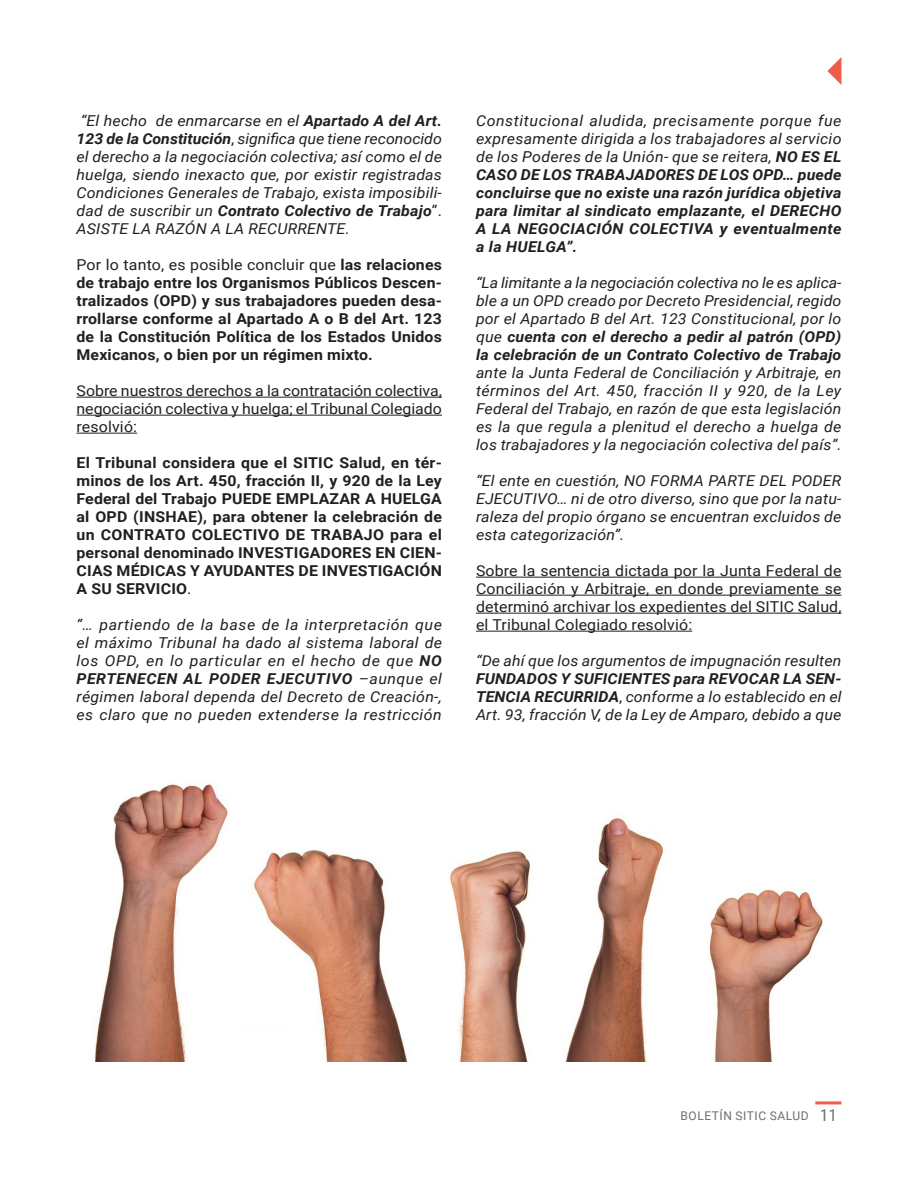
<style>
.page{position:relative;width:918px;height:1188px;background:#fff}
.page>*{position:absolute;margin:0;border:0;box-sizing:border-box;transform-origin:0 0}
.t1{font:16.5px "Roboto Condensed";color:#6c6d70}
.t2{font:italic 15px/18px "Roboto";letter-spacing:.01em;color:#231f20;text-align:justify;scale:1.06 1}
.t3{font:700 15px/18px "Roboto";letter-spacing:.01em;color:#231f20;text-align:justify;scale:1.06 1}
.t4{font:italic 700 15px/18px "Roboto";letter-spacing:.02em;color:#231f20;text-align:justify;scale:1.06 1}
.t5{font:15px/18px "Roboto";letter-spacing:.01em;color:#231f20;text-align:justify;scale:1.06 1}
.t6{font:12px "Roboto";letter-spacing:.045em;color:#6c6d70}
.s1{font-weight:700}
.s2{font-style:normal}
.s3{font-weight:400}
</style>
<div class="page">
<hr style="left:77px;top:397px;width:365px;height:1px;background:#231f20">
<hr style="left:77px;top:415px;width:365px;height:1px;background:#231f20">
<hr style="left:77px;top:433px;width:60px;height:1px;background:#231f20">
<hr style="left:476px;top:577px;width:365px;height:1px;background:#231f20">
<hr style="left:476px;top:595px;width:365px;height:1px;background:#231f20">
<hr style="left:476px;top:613px;width:365px;height:1px;background:#231f20">
<hr style="left:476px;top:631px;width:216px;height:1px;background:#231f20">
<hr style="left:815px;top:1101px;width:26px;height:3px;background:#ec5e49">
<svg style="left:827px;top:57px;width:14px;height:28px"></svg>
<img style="left:94px;top:784px;width:729px;height:278px">
<p class="t2" style="left:77px;top:111px;width:346px">“El hecho de enmarcarse en el <span class="s1">Apartado A del Art.<br>123 de la Constitución</span><span class="s2">,</span> significa que tiene reconocido el derecho a la negociación colectiva; así como el de huelga, siendo inexacto que, por existir registradas Condiciones Generales de Trabajo, exista imposibili&shy;dad de suscribir un <span class="s1">Contrato Colectivo de Trabajo</span><span class="s2">”.<br></span>ASISTE LA RAZÓN A LA RECURRENTE.</p>
<p class="t3" style="left:77px;top:255px;width:346px"><span class="s3">Por lo tanto, es posible concluir que</span> las relaciones de trabajo entre los Organismos Públicos Descen&shy;tralizados (OPD) y sus trabajadores pueden desa&shy;rrollarse conforme al Apartado A o B del Art. 123 de la Constitución Política de los Estados Unidos Mexicanos, o bien por un régimen mixto.</p>
<p class="t5" style="left:77px;top:381px;width:346px">Sobre nuestros derechos a la contratación colectiva, negociación colectiva y huelga; el Tribunal Colegiado resolvió:</p>
<p class="t3" style="left:77px;top:453px;width:346px">El Tribunal considera que el SITIC Salud, en tér&shy;minos de los Art. 450, fracción II, y 920 de la Ley Federal del Trabajo PUEDE EMPLAZAR A HUELGA al OPD (INSHAE), para obtener la celebración de un CONTRATO COLECTIVO DE TRABAJO para el personal denominado INVESTIGADORES EN CIEN-CIAS MÉDICAS Y AYUDANTES DE INVESTIGACIÓN A SU SERVICIO<span class="s3">.</span></p>
<p class="t2" style="left:77px;top:615px;width:346px">“… partiendo de la base de la interpretación que el máximo Tribunal ha dado al sistema laboral de los OPD, en lo particular en el hecho de que <span class="s1">NO PERTENECEN AL PODER EJECUTIVO</span> –aunque el régimen laboral dependa del Decreto de Creación-, es claro que no pueden extenderse la restricción</p>
<p class="t4" style="left:476px;top:111px;width:346px"><span class="s3">Constitucional aludida, precisamente porque fue expresamente dirigida a los trabajadores al servicio de los Poderes de la Unión- que se reitera,</span> NO ES EL CASO DE LOS TRABAJADORES DE LOS OPD… puede concluirse que no existe una razón jurídica objetiva para limitar al sindicato emplazante, el DERECHO A LA NEGOCIACIÓN COLECTIVA y eventualmente a la HUELGA”.</p>
<p class="t2" style="left:476px;top:273px;width:346px">“La limitante a la negociación colectiva no le es aplica&shy;ble a un OPD creado por Decreto Presidencial, regido por el Apartado B del Art. 123 Constitucional, por lo que <span class="s1">cuenta con el derecho a pedir al patrón (OPD) la celebración de un Contrato Colectivo de Trabajo </span>ante la Junta Federal de Conciliación y Arbitraje, en términos del Art. 450, fracción II y 920, de la Ley Federal del Trabajo, en razón de que esta legislación es la que regula a plenitud el derecho a huelga de los trabajadores y la negociación colectiva del país”.</p>
<p class="t2" style="left:476px;top:471px;width:346px">“El ente en cuestión, NO FORMA PARTE DEL PODER EJECUTIVO… ni de otro diverso, sino que por la natu&shy;raleza del propio órgano se encuentran excluidos de esta categorización”.</p>
<p class="t5" style="left:476px;top:561px;width:346px">Sobre la sentencia dictada por la Junta Federal de Conciliación y Arbitraje, en donde previamente se determinó archivar los expedientes del SITIC Salud, el Tribunal Colegiado resolvió:</p>
<p class="t2" style="left:476px;top:651px;width:346px">“De ahí que los argumentos de impugnación resulten <span class="s1">FUNDADOS Y SUFICIENTES para REVOCAR LA SEN-TENCIA RECURRIDA</span><span class="s2">,</span> conforme a lo establecido en el Art. 93, fracción V, de la Ley de Amparo, debido a que</p>
<p class="t6" style="left:681px;top:1108px;width:130px">BOLETÍN SITIC SALUD</p>
<p class="t1" style="left:820px;top:1104px;width:18px">11</p>
</div>
